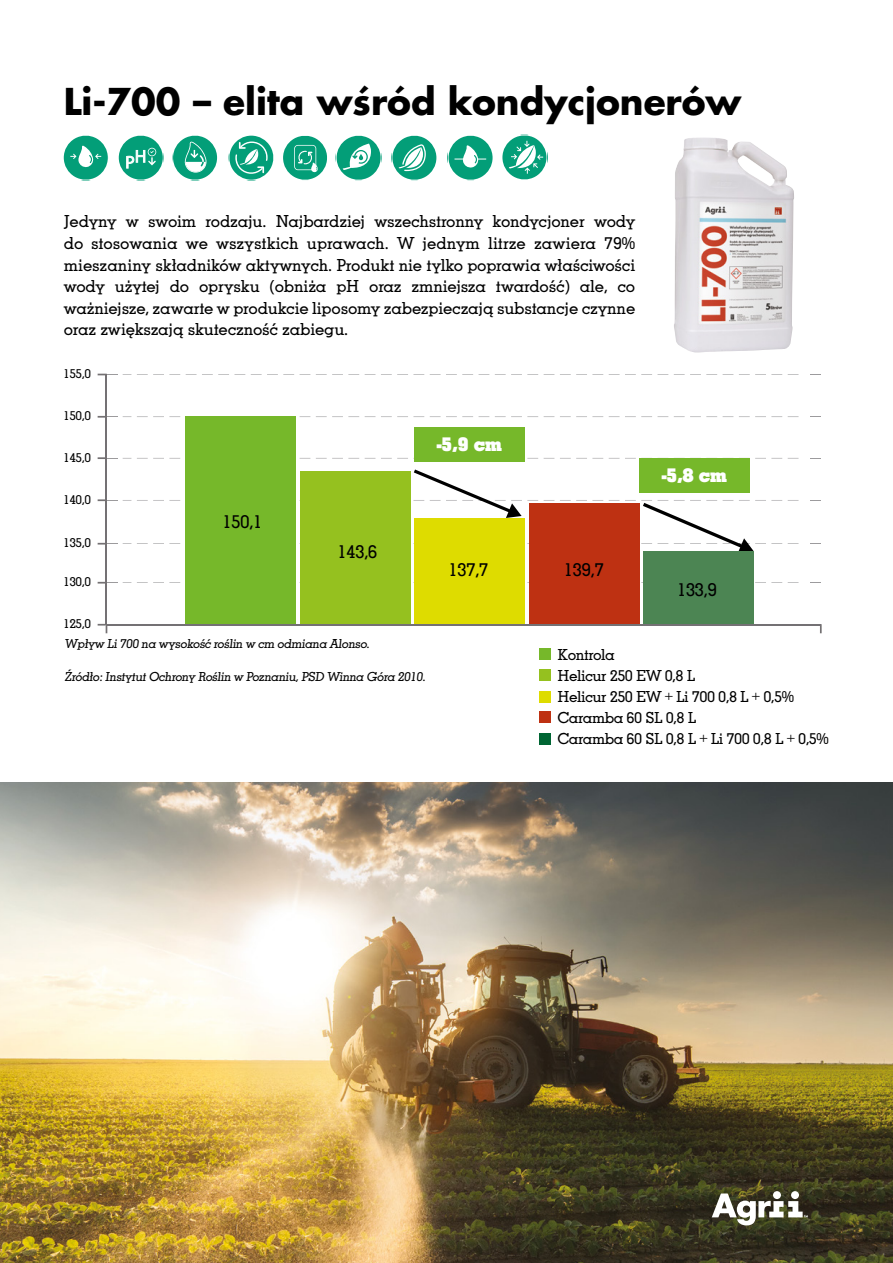
<style>
.page{position:relative;width:893px;height:1263px;background:#fff}
.page>*{position:absolute;margin:0;border:0;box-sizing:border-box;transform-origin:0 0}
.punkty_rewers{font:700 36px "Futura LT Pro";color:#000}
.t1{font:700 21px "Memphis";color:#fff}
.t2{font:300 19.5px "Memphis";letter-spacing:-.03em;color:#000}
.t3{font:300 18px/21.6px "Memphis";letter-spacing:-.01em;color:#000;text-align:justify}
.t4{font:300 16.5px/21px "Memphis";letter-spacing:-.03em;color:#000}
.t5{font:300 13.5px "Memphis";letter-spacing:-.03em;color:#000}
</style>
<div class="page">
<img style="left:0;top:782px;width:893px;height:481px">
<hr style="left:105px;top:374px;width:2px;height:251px;background:#747174">
<svg style="left:98px;top:624px;width:10px;height:9px"></svg>
<svg style="left:820px;top:624px;width:2px;height:9px"></svg>
<div style="left:539px;top:648px;width:12px;height:12px;background:#76b82a"></div>
<div style="left:539px;top:669px;width:12px;height:11px;background:#95c11f"></div>
<div style="left:539px;top:691px;width:12px;height:11px;background:#dedc00"></div>
<div style="left:539px;top:711px;width:12px;height:11px;background:#be3112"></div>
<div style="left:539px;top:733px;width:12px;height:12px;background:#006533"></div>
<svg style="left:739px;top:374px;width:43px;height:1px"></svg>
<svg style="left:674px;top:374px;width:43px;height:1px"></svg>
<svg style="left:609px;top:374px;width:59px;height:1px"></svg>
<svg style="left:560px;top:374px;width:43px;height:1px"></svg>
<svg style="left:495px;top:374px;width:43px;height:1px"></svg>
<svg style="left:430px;top:374px;width:43px;height:1px"></svg>
<svg style="left:381px;top:374px;width:43px;height:1px"></svg>
<svg style="left:316px;top:374px;width:43px;height:1px"></svg>
<svg style="left:251px;top:374px;width:43px;height:1px"></svg>
<svg style="left:186px;top:374px;width:59px;height:1px"></svg>
<svg style="left:137px;top:374px;width:43px;height:1px"></svg>
<svg style="left:98px;top:374px;width:19px;height:1px"></svg>
<svg style="left:739px;top:416px;width:43px;height:1px"></svg>
<svg style="left:674px;top:416px;width:43px;height:1px"></svg>
<svg style="left:609px;top:416px;width:59px;height:1px"></svg>
<svg style="left:560px;top:416px;width:43px;height:1px"></svg>
<svg style="left:495px;top:416px;width:43px;height:1px"></svg>
<svg style="left:430px;top:416px;width:43px;height:1px"></svg>
<svg style="left:381px;top:416px;width:43px;height:1px"></svg>
<svg style="left:316px;top:416px;width:43px;height:1px"></svg>
<svg style="left:137px;top:416px;width:43px;height:1px"></svg>
<svg style="left:98px;top:416px;width:19px;height:2px"></svg>
<svg style="left:755px;top:458px;width:27px;height:1px"></svg>
<svg style="left:609px;top:458px;width:27px;height:1px"></svg>
<svg style="left:560px;top:458px;width:43px;height:1px"></svg>
<svg style="left:381px;top:458px;width:33px;height:1px"></svg>
<svg style="left:316px;top:458px;width:43px;height:1px"></svg>
<svg style="left:137px;top:458px;width:43px;height:1px"></svg>
<svg style="left:98px;top:457px;width:19px;height:2px"></svg>
<svg style="left:137px;top:500px;width:43px;height:1px"></svg>
<svg style="left:98px;top:499px;width:19px;height:2px"></svg>
<svg style="left:410px;top:469px;width:388px;height:84px"></svg>
<svg style="left:137px;top:543px;width:43px;height:1px"></svg>
<svg style="left:98px;top:543px;width:19px;height:1px"></svg>
<svg style="left:755px;top:582px;width:27px;height:1px"></svg>
<svg style="left:137px;top:582px;width:43px;height:1px"></svg>
<svg style="left:98px;top:582px;width:19px;height:1px"></svg>
<div style="left:185px;top:416px;width:111px;height:209px;background:#76b82a"></div>
<div style="left:644px;top:551px;width:110px;height:74px;background:#4c8553"></div>
<div style="left:300px;top:471px;width:110px;height:154px;background:#95c11f"></div>
<div style="left:414px;top:518px;width:111px;height:107px;background:#dedc00"></div>
<div style="left:529px;top:504px;width:110px;height:121px;background:#be3112"></div>
<div style="left:414px;top:427px;width:111px;height:34px;background:#76b82a"></div>
<div style="left:639px;top:458px;width:111px;height:34px;background:#76b82a"></div>
<hr style="left:106px;top:624px;width:715px;height:1px;background:#747174">
<svg style="left:712px;top:1193px;width:96px;height:32px"></svg>
<img style="left:674px;top:137px;width:120px;height:215px">
<svg style="left:502px;top:135px;width:44px;height:44px"></svg>
<svg style="left:283px;top:136px;width:44px;height:45px"></svg>
<svg style="left:392px;top:136px;width:44px;height:45px"></svg>
<svg style="left:173px;top:136px;width:45px;height:44px"></svg>
<svg style="left:449px;top:136px;width:44px;height:45px"></svg>
<svg style="left:229px;top:136px;width:44px;height:44px"></svg>
<svg style="left:336px;top:136px;width:46px;height:45px"></svg>
<svg style="left:119px;top:136px;width:44px;height:44px"></svg>
<svg style="left:64px;top:136px;width:44px;height:44px"></svg>
<p class="punkty_rewers" style="left:64px;top:73px;width:679px">Li-700 – elita wśród kondycjonerów</p>
<p class="t3" style="left:64px;top:211px;width:573px">Jedyny w swoim rodzaju. Najbardziej wszechstronny kondycjoner wody do stosowania we wszystkich uprawach. W jednym litrze zawiera 79% mieszaniny składników aktywnych. Produkt nie tylko poprawia właściwości wody użytej do oprysku (obniża pH oraz zmniejsza twardość) ale, co ważniejsze, zawarte w produkcie liposomy zabezpieczają substancje czynne oraz zwiększają skuteczność zabiegu.</p>
<p class="t5" style="left:63px;top:366px;width:29px">155,0</p>
<p class="t5" style="left:63px;top:409px;width:29px">150,0</p>
<p class="t5" style="left:63px;top:450px;width:29px">145,0</p>
<p class="t5" style="left:63px;top:492px;width:29px">140,0</p>
<p class="t5" style="left:63px;top:536px;width:29px">135,0</p>
<p class="t5" style="left:63px;top:575px;width:29px">130,0</p>
<p class="t5" style="left:63px;top:616px;width:29px">125,0</p>
<p class="t2" style="left:222px;top:511px;width:42px">150,1</p>
<p class="t2" style="left:337px;top:541px;width:42px">143,6</p>
<p class="t1" style="left:437px;top:432px;width:67px">-5,9 cm</p>
<p class="t2" style="left:448px;top:559px;width:42px">137,7</p>
<p class="t2" style="left:564px;top:559px;width:42px">139,7</p>
<p class="t1" style="left:662px;top:463px;width:67px">-5,8 cm</p>
<p class="t2" style="left:677px;top:579px;width:42px">133,9</p>
<p class="t5" style="left:65px;top:637px;width:308px">Wpływ Li700 na wysokość roślin w cm odmiana Alonso.</p>
<p class="t5" style="left:65px;top:669px;width:364px">Źródło:InstytutOchrony Roślin w Poznaniu,PSD Winna Góra 2010.</p>
<p class="t4" style="left:558px;top:644px;width:273px">Kontrola<br>Helicur 250 EW 0,8 L<br>Helicur 250 EW + Li 700 0,8 L + 0,5%<br>Caramba 60 SL 0,8 L<br>Caramba 60 SL 0,8 L + Li 700 0,8 L + 0,5%</p>
</div>
